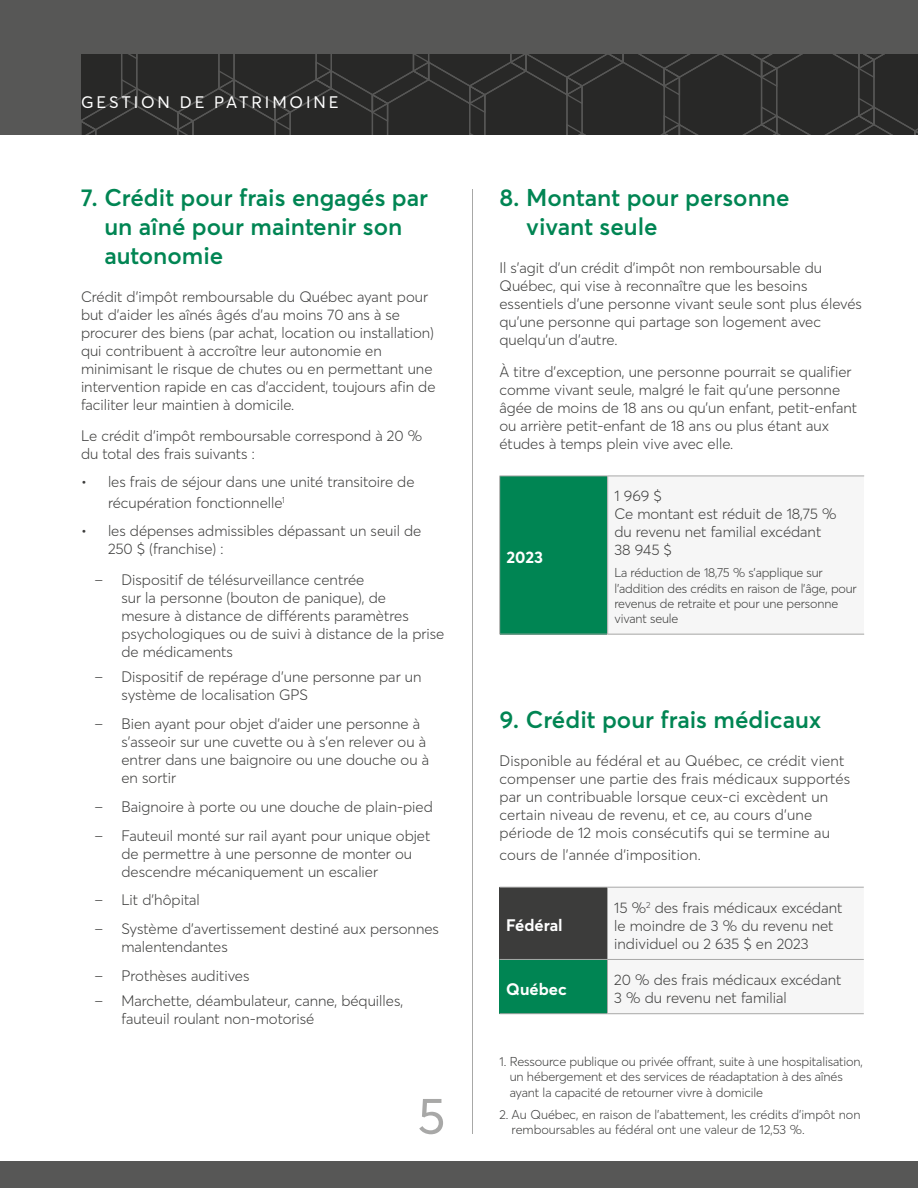
<style>
.page{position:relative;width:918px;height:1188px;background:#fff}
.page>*{position:absolute;margin:0;border:0;box-sizing:border-box;transform-origin:0 0}
.t1{font:51px "Desjardins Sans";color:#a8a8a7}
.t2{font:600 24px/28.8px "Desjardins Sans";color:#008553}
.t3{font:16.5px "Desjardins Sans";letter-spacing:.175em;color:#fff}
.t4{font:700 16.5px "Desjardins Sans";color:#fff}
.Liste_-_Niveau_1{font:300 15px/18px "Desjardins Sans";color:#3c3c3b}
.Note{font:300 12.75px/15.3px "Desjardins Sans";letter-spacing:-.01em;color:#3c3c3b}
</style>
<div class="page">
<div style="left:0;top:1161px;width:918px;height:27px;background:#575756"></div>
<div style="left:500px;top:476px;width:108px;height:158px;background:#008553"></div>
<div style="left:608px;top:476px;width:256px;height:158px;background:#f6f6f6"></div>
<hr style="left:500px;top:476px;width:108px;height:1px;background:#a8a8a7">
<hr style="left:499px;top:476px;width:1px;height:158px;background:#a8a8a7">
<hr style="left:608px;top:476px;width:256px;height:1px;background:#a8a8a7">
<hr style="left:607px;top:476px;width:1px;height:158px;background:#a8a8a7">
<hr style="left:500px;top:634px;width:108px;height:1px;background:#a8a8a7">
<hr style="left:608px;top:634px;width:256px;height:1px;background:#a8a8a7">
<hr style="left:472px;top:189px;width:1px;height:945px;background:#a8a8a7">
<div style="left:500px;top:887px;width:108px;height:72px;background:#3c3c3b"></div>
<svg style="left:608px;top:958px;width:256px;height:1px"></svg>
<div style="left:500px;top:959px;width:108px;height:55px;background:#008553"></div>
<hr style="left:500px;top:887px;width:108px;height:1px;background:#a8a8a7">
<hr style="left:608px;top:887px;width:256px;height:1px;background:#a8a8a7">
<hr style="left:607px;top:887px;width:1px;height:72px;background:#a8a8a7">
<hr style="left:500px;top:959px;width:108px;height:1px;background:#a8a8a7">
<hr style="left:608px;top:959px;width:256px;height:1px;background:#a8a8a7">
<hr style="left:607px;top:960px;width:1px;height:54px;background:#a8a8a7">
<hr style="left:500px;top:1013px;width:108px;height:1px;background:#a8a8a7">
<hr style="left:608px;top:1013px;width:256px;height:1px;background:#a8a8a7">
<div style="left:0;top:0;width:918px;height:135px;background:#575756"></div>
<svg style="left:81px;top:54px;width:837px;height:81px;background:#2b2b2a"></svg>
<p class="t3" style="left:81px;top:92px;width:259px">GESTION DE PATRIMOINE</p>
<h2 class="t2" style="left:104px;top:183px;width:325px;text-indent:-23px">7. Crédit pour frais engagés par un aîné pour maintenir son autonomie</h2>
<p class="Liste_-_Niveau_1" style="left:81px;top:288px;width:356px">Crédit d’impôt remboursable du Québec ayant pour but d’aider les aînés âgés d’au moins 70 ans à se procurer des biens (par achat, location ou installation) qui contribuent à accroître leur autonomie en minimisant le risque de chutes ou en permettant une intervention rapide en cas d’accident, toujours afin de faciliter leur maintien à domicile.</p>
<p class="Liste_-_Niveau_1" style="left:81px;top:427px;width:343px">Le crédit d’impôt remboursable correspond à 20 % du total des frais suivants :</p>
<p class="Liste_-_Niveau_1" style="left:108px;top:471px;width:308px;line-height:21px;text-indent:-27px">• les frais de séjour dans une unité transitoire de récupération fonctionnelle<sup>1</sup></p>
<p class="Liste_-_Niveau_1" style="left:108px;top:522px;width:315px;text-indent:-27px">• les dépenses admissibles dépassant un seuil de<br>250 $ (franchise) :</p>
<p class="Liste_-_Niveau_1" style="left:122px;top:571px;width:324px;text-indent:-27px">‒ Dispositif de télésurveillance centrée<br>sur la personne (bouton de panique), de<br>mesure à distance de différents paramètres psychologiques ou de suivi à distance de la prise de médicaments</p>
<p class="Liste_-_Niveau_1" style="left:122px;top:668px;width:301px;text-indent:-27px">‒ Dispositif de repérage d’une personne par un système de localisation GPS</p>
<p class="Liste_-_Niveau_1" style="left:122px;top:715px;width:309px;text-indent:-27px">‒ Bien ayant pour objet d’aider une personne à s’asseoir sur une cuvette ou à s’en relever ou à entrer dans une baignoire ou une douche ou à en sortir</p>
<p class="Liste_-_Niveau_1" style="left:94px;top:797px;width:340px">‒ Baignoire à porte ou une douche de plain-pied</p>
<p class="Liste_-_Niveau_1" style="left:122px;top:826px;width:310px;text-indent:-27px">‒ Fauteuil monté sur rail ayant pour unique objet de permettre à une personne de monter ou descendre mécaniquement un escalier</p>
<p class="Liste_-_Niveau_1" style="left:94px;top:891px;width:107px">‒ Lit d’hôpital</p>
<p class="Liste_-_Niveau_1" style="left:122px;top:920px;width:319px;text-indent:-27px">‒ Système d’avertissement destiné aux personnes malentendantes</p>
<p class="Liste_-_Niveau_1" style="left:94px;top:967px;width:156px">‒ Prothèses auditives</p>
<p class="Liste_-_Niveau_1" style="left:122px;top:991px;width:283px;text-indent:-27px">‒ Marchette, déambulateur, canne, béquilles, fauteuil roulant non-motorisé</p>
<h1 class="t1" style="left:417px;top:1085px;width:30px">5</h1>
<h2 class="t2" style="left:526px;top:183px;width:265px;text-indent:-27px">8. Montant pour personne vivant seule</h2>
<p class="Liste_-_Niveau_1" style="left:500px;top:259px;width:364px">Il s’agit d’un crédit d’impôt non remboursable du Québec, qui vise à reconnaître que les besoins essentiels d’une personne vivant seule sont plus élevés qu’une personne qui partage son logement avec quelqu’un d’autre.</p>
<p class="Liste_-_Niveau_1" style="left:500px;top:362px;width:359px">À titre d’exception, une personne pourrait se qualifier comme vivant seule, malgré le fait qu’une personne âgée de moins de 18 ans ou qu’un enfant, petit-enfant ou arrière petit-enfant de 18 ans ou plus étant aux études à temps plein vive avec elle.</p>
<p class="t4" style="left:506px;top:547px;width:38px">2023</p>
<p class="Liste_-_Niveau_1" style="left:614px;top:487px;width:49px">1 969 $</p>
<p class="Liste_-_Niveau_1" style="left:614px;top:505px;width:224px">Ce montant est réduit de 18,75 % du revenu net familial excédant<br>38 945 $</p>
<p class="Note" style="left:614px;top:565px;width:244px">La réduction de 18,75 % s’applique sur l’addition des crédits en raison de l’âge, pour revenus de retraite et pour une personne vivant seule</p>
<h2 class="t2" style="left:500px;top:705px;width:324px">9. Crédit pour frais médicaux</h2>
<p class="Liste_-_Niveau_1" style="left:500px;top:752px;width:352px">Disponible au fédéral et au Québec, ce crédit vient compenser une partie des frais médicaux supportés par un contribuable lorsque ceux-ci excèdent un certain niveau de revenu, et ce, au cours d’une période de 12 mois consécutifs qui se termine au</p>
<p class="Liste_-_Niveau_1" style="left:500px;top:846px;width:203px">cours de l’année d’imposition.</p>
<p class="t4" style="left:506px;top:915px;width:58px">Fédéral</p>
<p class="Liste_-_Niveau_1" style="left:614px;top:898px;width:230px">15 %<sup>2</sup> des frais médicaux excédant le moindre de 3 % du revenu net individuel ou 2 635 $ en 2023</p>
<p class="t4" style="left:506px;top:979px;width:62px">Québec</p>
<p class="Liste_-_Niveau_1" style="left:614px;top:971px;width:229px">20 % des frais médicaux excédant<br>3 % du revenu net familial</p>
<p class="Note" style="left:510px;top:1054px;width:355px;text-indent:-10px">1. Ressource publique ou privée offrant, suite à une hospitalisation, un hébergement et des services de réadaptation à des aînés ayant la capacité de retourner vivre à domicile</p>
<p class="Note" style="left:512px;top:1107px;width:350px;text-indent:-12px">2. Au Québec, en raison de l’abattement, les crédits d’impôt non remboursables au fédéral ont une valeur de 12,53 %.</p>
</div>
